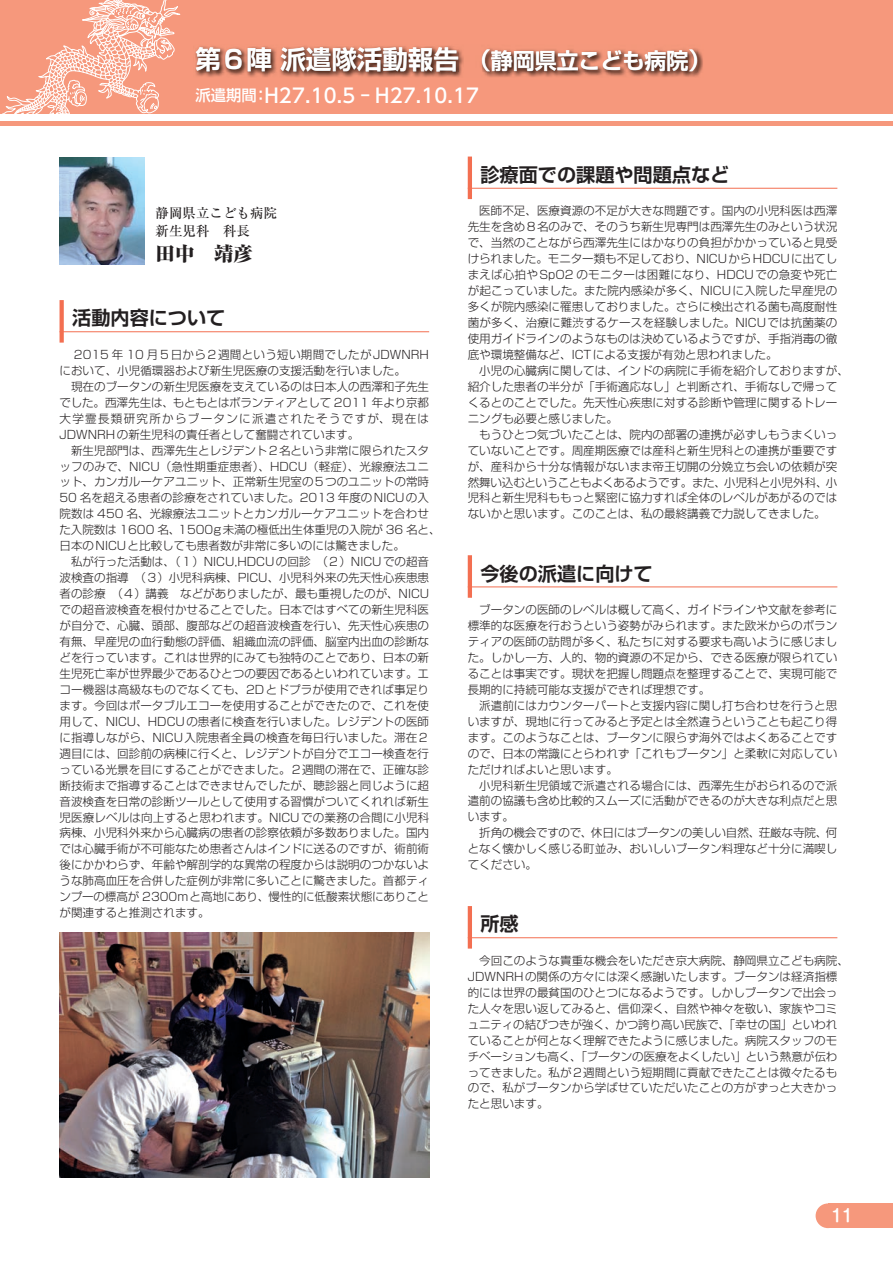
<style>
.page{position:relative;width:893px;height:1263px;background:#fff}
.page>*{position:absolute;margin:0;border:0;box-sizing:border-box;transform-origin:0 0}
.t1{font:700 25.5px "Shin Go Pr 6 De";color:#fff}
.t2{font:500 19.5px "UD Shin Go Pr 6 N";letter-spacing:.01em;color:#fff}
.t3{font:800 expanded 19.5px "Ryumin Pr 6";color:#231f20}
.t4{font:700 19.2px "Shin Go Pr 6 De";color:#231f20}
.t5{font:500 16.95px "Shin M Go Pr 6";color:#fff}
.t6{font:500 13.5px/17.9px "Ryumin Pr 6";color:#231f20}
.t7{font:300 11.55px/15.9px "Shin Go Pr 6";color:#231f20}
.s1{font-size:22.95px}
.s2{font-size:21.9px}
.s3{font-size:15.3px}
</style>
<div class="page">
<div style="left:0;top:0;width:893px;height:114px;background:#f6987c"></div>
<hr style="left:0;top:121px;width:893px;height:4px;background:#f6987c">
<div style="left:816px;top:1203px;width:24px;height:25px;background:#f6987c;border-radius:50%"></div>
<div style="left:828px;top:1203px;width:65px;height:25px;background:#f6987c"></div>
<svg style="left:60px;top:300px;width:4px;height:43px"></svg>
<hr style="left:60px;top:331px;width:369px;height:1px;background:#f36f51">
<img style="left:60px;top:157px;width:85px;height:108px">
<hr style="left:468px;top:157px;width:4px;height:42px;background:#f36f51">
<hr style="left:468px;top:188px;width:369px;height:1px;background:#f36f51">
<hr style="left:468px;top:555px;width:4px;height:43px;background:#f36f51">
<hr style="left:468px;top:587px;width:369px;height:1px;background:#f36f51">
<hr style="left:468px;top:906px;width:4px;height:42px;background:#f36f51">
<hr style="left:468px;top:937px;width:369px;height:1px;background:#f36f51">
<img style="left:195px;top:46px;width:508px;height:31px">
<img style="left:196px;top:47px;width:262px;height:25px">
<img style="left:482px;top:50px;width:9px;height:21px">
<img style="left:491px;top:50px;width:206px;height:21px">
<img style="left:60px;top:932px;width:369px;height:246px">
<svg style="left:2px;top:0;width:179px;height:114px"></svg>
<h1 class="t1" style="left:195px;top:39px;width:517px">第６陣 派遣隊活動報告<span class="s1">（</span><span class="s2">静岡県立こども病院</span><span class="s1">）</span></h1>
<h2 class="t2" style="left:195px;top:79px;width:285px"><span class="s3">派遣期間：</span>H27.10.5 - H27.10.17</h2>
<p class="t6" style="left:156px;top:203px;width:123px">静岡県立こども病院新生児科　科長</p>
<h2 class="t3" style="left:156px;top:238px;width:99px">田中　靖彦</h2>
<h3 class="t4" style="left:72px;top:302px;width:155px">活動内容について</h3>
<p class="t7" style="left:60px;top:345px;width:383px">　 2015 年 10 月５日から２週間という短い期間でしたがJDWNRHにおいて、小児循環器および新生児医療の支援活動を行いました。<br>　現在のブータンの新生児医療を支えているのは日本人の西澤和子先生でした。西澤先生は、もともとはボランティアとして 2011 年より京都大学霊長類研究所からブータンに派遣されたそうですが、現在はJDWNRHの新生児科の責任者として奮闘されています。<br>　新生児部門は、西澤先生とレジデント２名という非常に限られたスタッフのみで、NICU（急性期重症患者）、HDCU（軽症）、光線療法ユニット、カンガルーケアユニット、正常新生児室の５つのユニットの常時50 名を超える患者の診療をされていました。2013 年度のNICUの入院数は 450 名、光線療法ユニットとカンガルーケアユニットを合わせた入院数は 1600 名、1500g未満の極低出生体重児の入院が 36 名と、日本のNICUと比較しても患者数が非常に多いのには驚きました。<br>　私が行った活動は、（１）NICU,HDCUの回診　（２）NICUでの超音波検査の指導　（３）小児科病棟、PICU、小児科外来の先天性心疾患患者の診療　（４）講義　などがありましたが、最も重視したのが、NICUでの超音波検査を根付かせることでした。日本ではすべての新生児科医が自分で、心臓、頭部、腹部などの超音波検査を行い、先天性心疾患の有無、早産児の血行動態の評価、組織血流の評価、脳室内出血の診断などを行っています。これは世界的にみても独特のことであり、日本の新生児死亡率が世界最少であるひとつの要因であるといわれています。エコー機器は高級なものでなくても、2Dとドプラが使用できれば事足ります。今回はポータブルエコーを使用することができたので、これを使用して、NICU、HDCUの患者に検査を行いました。レジデントの医師に指導しながら、NICU入院患者全員の検査を毎日行いました。滞在２週目には、回診前の病棟に行くと、レジデントが自分でエコー検査を行っている光景を目にすることができました。２週間の滞在で、正確な診断技術まで指導することはできませんでしたが、聴診器と同じように超音波検査を日常の診断ツールとして使用する習慣がついてくれれば新生児医療レベルは向上すると思われます。NICUでの業務の合間に小児科病棟、小児科外来から心臓病の患者の診察依頼が多数ありました。国内では心臓手術が不可能なため患者さんはインドに送るのですが、術前術後にかかわらず、年齢や解剖学的な異常の程度からは説明のつかないような肺高血圧を合併した症例が非常に多いことに驚きました。首都ティンプーの標高が 2300mと高地にあり、慢性的に低酸素状態にありことが関連すると推測されます。</p>
<h3 class="t4" style="left:480px;top:159px;width:250px">診療面での課題や問題点など</h3>
<p class="t7" style="left:468px;top:202px;width:383px">　医師不足、医療資源の不足が大きな問題です。国内の小児科医は西澤先生を含め８名のみで、そのうち新生児専門は西澤先生のみという状況で、当然のことながら西澤先生にはかなりの負担がかかっていると見受けられました。モニター類も不足しており、NICUからHDCUに出てしまえば心拍やSpO2 のモニターは困難になり、HDCUでの急変や死亡が起こっていました。また院内感染が多く、NICUに入院した早産児の多くが院内感染に罹患しておりました。さらに検出される菌も高度耐性菌が多く、治療に難渋するケースを経験しました。NICUでは抗菌薬の使用ガイドラインのようなものは決めているようですが、手指消毒の徹底や環境整備など、ICTによる支援が有効と思われました。<br>　小児の心臓病に関しては、インドの病院に手術を紹介しておりますが、紹介した患者の半分が「手術適応なし」と判断され、手術なしで帰ってくるとのことでした。先天性心疾患に対する診断や管理に関するトレーニングも必要と感じました。<br>　もうひとつ気づいたことは、院内の部署の連携が必ずしもうまくいっていないことです。周産期医療では産科と新生児科との連携が重要ですが、産科から十分な情報がないまま帝王切開の分娩立ち会いの依頼が突然舞い込むということもよくあるようです。また、小児科と小児外科、小児科と新生児科ももっと緊密に協力すれば全体のレベルがあがるのではないかと思います。このことは、私の最終講義で力説してきました。</p>
<h3 class="t4" style="left:480px;top:557px;width:174px">今後の派遣に向けて</h3>
<p class="t7" style="left:468px;top:601px;width:371px">　ブータンの医師のレベルは概して高く、ガイドラインや文献を参考に標準的な医療を行おうという姿勢がみられます。また欧米からのボランティアの医師の訪問が多く、私たちに対する要求も高いように感じました。しかし一方、人的、物的資源の不足から、できる医療が限られていることは事実です。現状を把握し問題点を整理することで、実現可能で長期的に持続可能な支援ができれば理想です。<br>　派遣前にはカウンターパートと支援内容に関し打ち合わせを行うと思いますが、現地に行ってみると予定とは全然違うということも起こり得ます。このようなことは、ブータンに限らず海外ではよくあることですので、日本の常識にとらわれず「これもブータン」と柔軟に対応していただければよいと思います。<br>　小児科新生児領域で派遣される場合には、西澤先生がおられるので派遣前の協議も含め比較的スムーズに活動ができるのが大きな利点だと思います。<br>　折角の機会ですので、休日にはブータンの美しい自然、荘厳な寺院、何となく懐かしく感じる町並み、おいしいブータン料理など十分に満喫してください。</p>
<h3 class="t4" style="left:480px;top:908px;width:40px">所感</h3>
<p class="t7" style="left:468px;top:951px;width:383px">　今回このような貴重な機会をいただき京大病院、静岡県立こども病院、JDWNRHの関係の方々には深く感謝いたします。ブータンは経済指標的には世界の最貧国のひとつになるようです。しかしブータンで出会った人々を思い返してみると、信仰深く、自然や神々を敬い、家族やコミュニティの結びつきが強く、かつ誇り高い民族で、「幸せの国」といわれていることが何となく理解できたように感じました。病院スタッフのモチベーションも高く、「ブータンの医療をよくしたい」という熱意が伝わってきました。私が２週間という短期間に貢献できたことは微々たるもので、私がブータンから学ばせていただいたことの方がずっと大きかったと思います。</p>
<h3 class="t5" style="left:831px;top:1202px;width:23px">11</h3>
</div>
